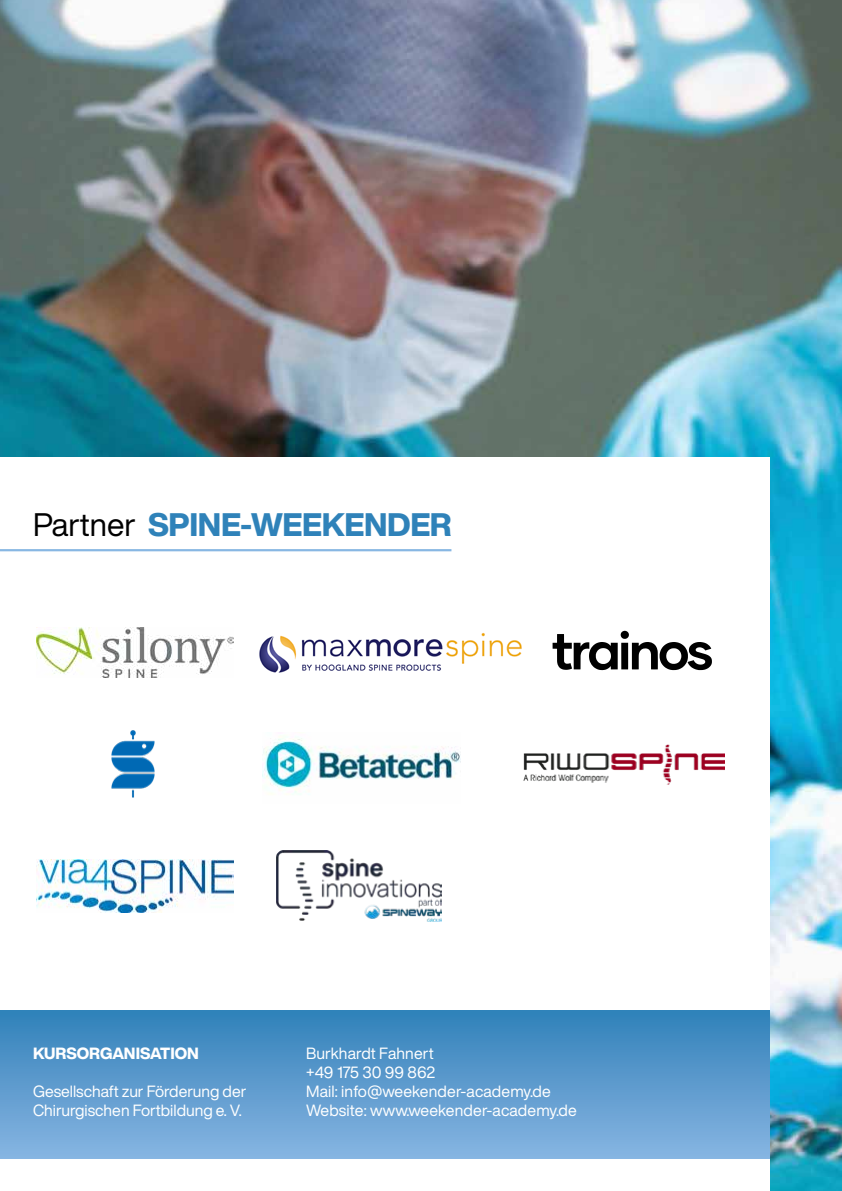
<style>
.page{position:relative;width:842px;height:1191px;background:#fff}
.page>*{position:absolute;margin:0;border:0;box-sizing:border-box;transform-origin:0 0}
.t1{font:800 32px "Helvetica Now Display";letter-spacing:-.01em;color:#2f82b9}
.t2{font:16px/19.2px "Helvetica Now Display";color:#fff}
.t3{font:800 16px "Helvetica Now Display";color:#fff}
.s1{font-weight:400;color:#000}
</style>
<div class="page">
<img style="left:0;top:0;width:842px;height:1191px">
<div style="left:0;top:458px;width:770px;height:733px;background:#fff"></div>
<div style="left:0;top:1010px;width:770px;height:148px;background:linear-gradient(to bottom,#3081b9,#87b4e2)"></div>
<img style="left:259px;top:632px;width:263px;height:40px">
<hr style="left:0;top:549px;width:451px;height:2px;background:#88b7e3">
<img style="left:111px;top:730px;width:44px;height:68px">
<img style="left:263px;top:736px;width:197px;height:59px">
<img style="left:37px;top:859px;width:197px;height:53px">
<img style="left:277px;top:850px;width:164px;height:71px">
<svg style="left:552px;top:631px;width:160px;height:39px"></svg>
<img style="left:37px;top:627px;width:197px;height:50px">
<img style="left:524px;top:744px;width:200px;height:41px">
<h1 class="t1" style="left:33px;top:502px;width:420px"><span class="s1">Partner</span> SPINE-WEEKENDER</h1>
<p class="t3" style="left:33px;top:1041px;width:167px">KURSORGANISATION</p>
<p class="t2" style="left:33px;top:1081px;width:215px">Gesellschaft zur Förderung der<br>Chirurgischen Fortbildung e. V.</p>
<p class="t2" style="left:306px;top:1043px;width:272px">Burkhardt Fahnert<br>+49 175 30 99 862<br>Mail: info@weekender-academy.de<br>Website: www.weekender-academy.de</p>
</div>
